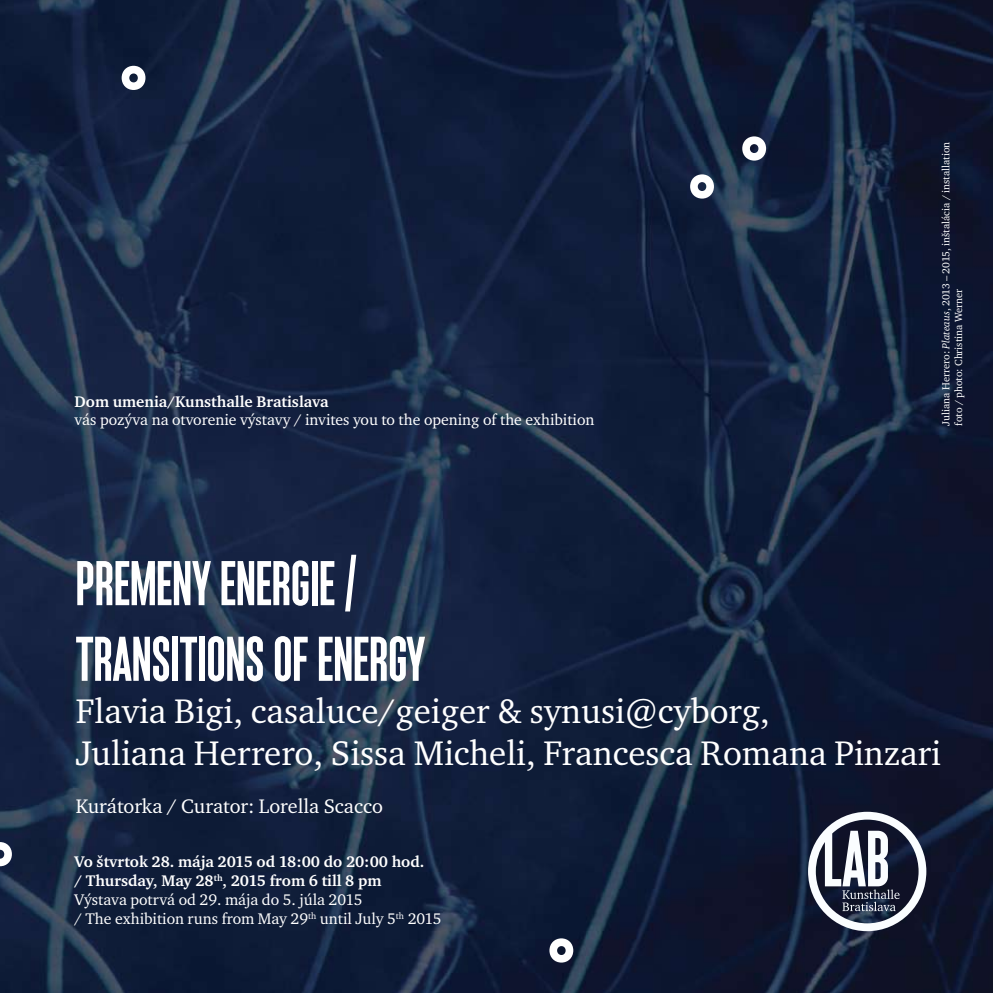
<style>
.page{position:relative;width:993px;height:993px;background:#fff}
.page>*{position:absolute;margin:0;border:0;box-sizing:border-box;transform-origin:0 0}
.t1{font:100 63px/75.6px "Monopol";color:#fff}
.t2{font:35px/42px "Charter Itc TOT";color:#fff}
.t3{font:20.12px "Charter Itc TOT";color:#fff}
.t4{font:15.75px/18.9px "Charter Itc TOT";color:#fff}
.t5{font:700 15.75px "Charter Itc TOT";color:#fff}
.t6{font:10.5px/12.6px "Charter Itc TOT";color:#fff}
.s1{font-style:italic}
.s2{font-weight:700}
</style>
<div class="page">
<img style="left:0;top:0;width:992px;height:992px">
<svg style="left:0;top:841px;width:12px;height:25px"></svg>
<svg style="left:742px;top:136px;width:23px;height:24px"></svg>
<svg style="left:122px;top:66px;width:23px;height:24px"></svg>
<svg style="left:807px;top:811px;width:119px;height:119px"></svg>
<svg style="left:549px;top:938px;width:24px;height:24px"></svg>
<svg style="left:690px;top:174px;width:23px;height:24px"></svg>
<p class="t5" style="left:74px;top:391px;width:256px">Dom umenia/Kunsthalle Bratislava</p>
<p class="t4" style="left:74px;top:410px;width:521px">vás pozýva na otvorenie výstavy / invites you to the opening of the exhibition</p>
<p class="t6" style="left:939px;top:425px;width:285px;rotate:-90deg">Juliana Herrero: <span class="s1">Plateaus</span>, 2013 – 2015, inštalácia / installation foto / photo: Christina Werner</p>
<h1 class="t1" style="left:76px;top:544px;width:351px">PREMENY ENERGIE /<br>TRANSITIONS OF ENERGY</h1>
<h2 class="t2" style="left:76px;top:689px;width:866px">Flavia Bigi, casaluce/geiger &amp; synusi@cyborg,<br>Juliana Herrero, Sissa Micheli, Francesca Romana Pinzari</h2>
<p class="t3" style="left:76px;top:793px;width:308px">Kurátorka / Curator: Lorella Scacco</p>
<p class="t4" style="left:74px;top:852px;width:368px"><span class="s2">Vo štvrtok 28. mája 2015 od 18:00 do 20:00 hod.<br>/ Thursday, May 28</span><sup>th</sup><span class="s2">, 2015 from 6 till 8 pm<br></span>Výstava potrvá od 29. mája do 5. júla 2015<br>/ The exhibition runs from May 29<sup>th</sup> until July 5<sup>th</sup> 2015</p>
</div>
